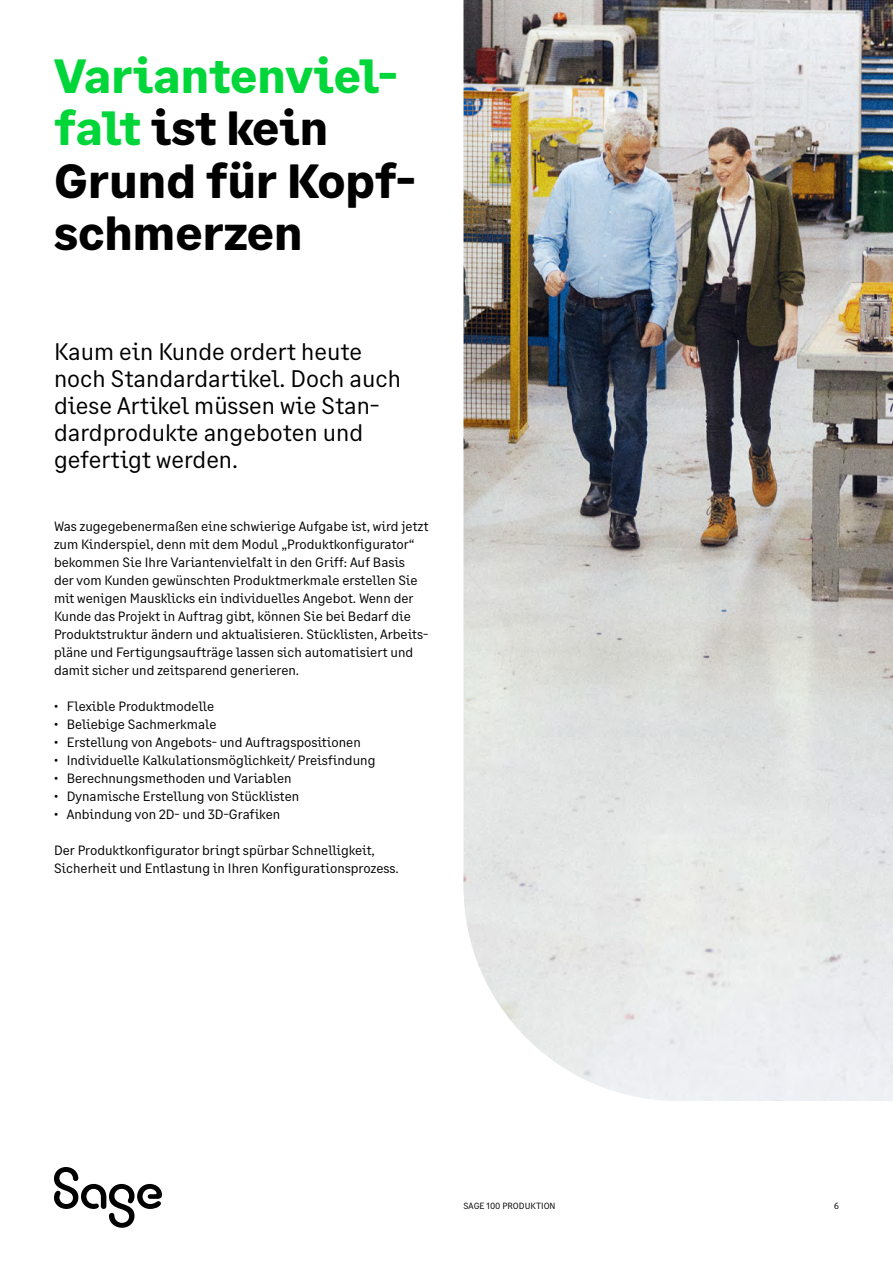
<style>
.page{position:relative;width:893px;height:1263px;background:#fff}
.page>*{position:absolute;margin:0;border:0;box-sizing:border-box;transform-origin:0 0}
.t1{font:700 48px/52.5px "Sage Text";color:#000}
.t2{font:24px/27px "Sage Text";color:#000}
.t3{font:13.5px/18px "Sage Text";color:#000}
.t4{font:9px "Sage Text";color:#000}
.s1{color:#00d639}
</style>
<div class="page">
<img style="left:463px;top:0;width:430px;height:1101px">
<svg style="left:54px;top:1167px;width:108px;height:61px"></svg>
<h1 class="t1" style="left:54px;top:50px;width:363px"><span class="s1">Variantenviel&shy;falt</span> ist kein<br>Grund für Kopf&shy;schmerzen</h1>
<h2 class="t2" style="left:54px;top:338px;width:349px">Kaum ein Kunde ordert heute noch Standardartikel. Doch auch diese Artikel müssen wie Stan&shy;dardprodukte angeboten und gefertigt werden.</h2>
<p class="t3" style="left:54px;top:517px;width:376px">Was zugegebenermaßen eine schwierige Aufgabe ist, wird jetzt zum Kinderspiel, denn mit dem Modul „Produktkonfigurator“ bekommen Sie Ihre Variantenvielfalt in den Griff: Auf Basis<br>der vom Kunden gewünschten Produktmerkmale erstellen Sie mit wenigen Mausklicks ein individuelles Angebot. Wenn der Kunde das Projekt in Auftrag gibt, können Sie bei Bedarf die Produktstruktur ändern und aktualisieren. Stücklisten, Arbeits&shy;pläne und Fertigungsaufträge lassen sich automatisiert und damit sicher und zeitsparend generieren.</p>
<p class="t3" style="left:54px;top:697px;width:162px">• Flexible Produktmodelle</p>
<p class="t3" style="left:54px;top:715px;width:164px">• Beliebige Sachmerkmale</p>
<p class="t3" style="left:54px;top:733px;width:308px">• Erstellung von Angebots- und Auftragspositionen</p>
<p class="t3" style="left:54px;top:751px;width:323px">• Individuelle Kalkulationsmöglichkeit/ Preisfindung</p>
<p class="t3" style="left:54px;top:769px;width:239px">• Berechnungsmethoden und Variablen</p>
<p class="t3" style="left:54px;top:787px;width:247px">• Dynamische Erstellung von Stücklisten</p>
<p class="t3" style="left:54px;top:805px;width:228px">• Anbindung von 2D- und 3D-Grafiken</p>
<p class="t3" style="left:54px;top:841px;width:346px">Der Produktkonfigurator bringt spürbar Schnelligkeit,<br>Sicherheit und Entlastung in Ihren Konfigurationsprozess.</p>
<p class="t4" style="left:463px;top:1200px;width:94px">SAGE 100 PRODUKTION</p>
<p class="t4" style="left:834px;top:1200px;width:6px">6</p>
</div>
